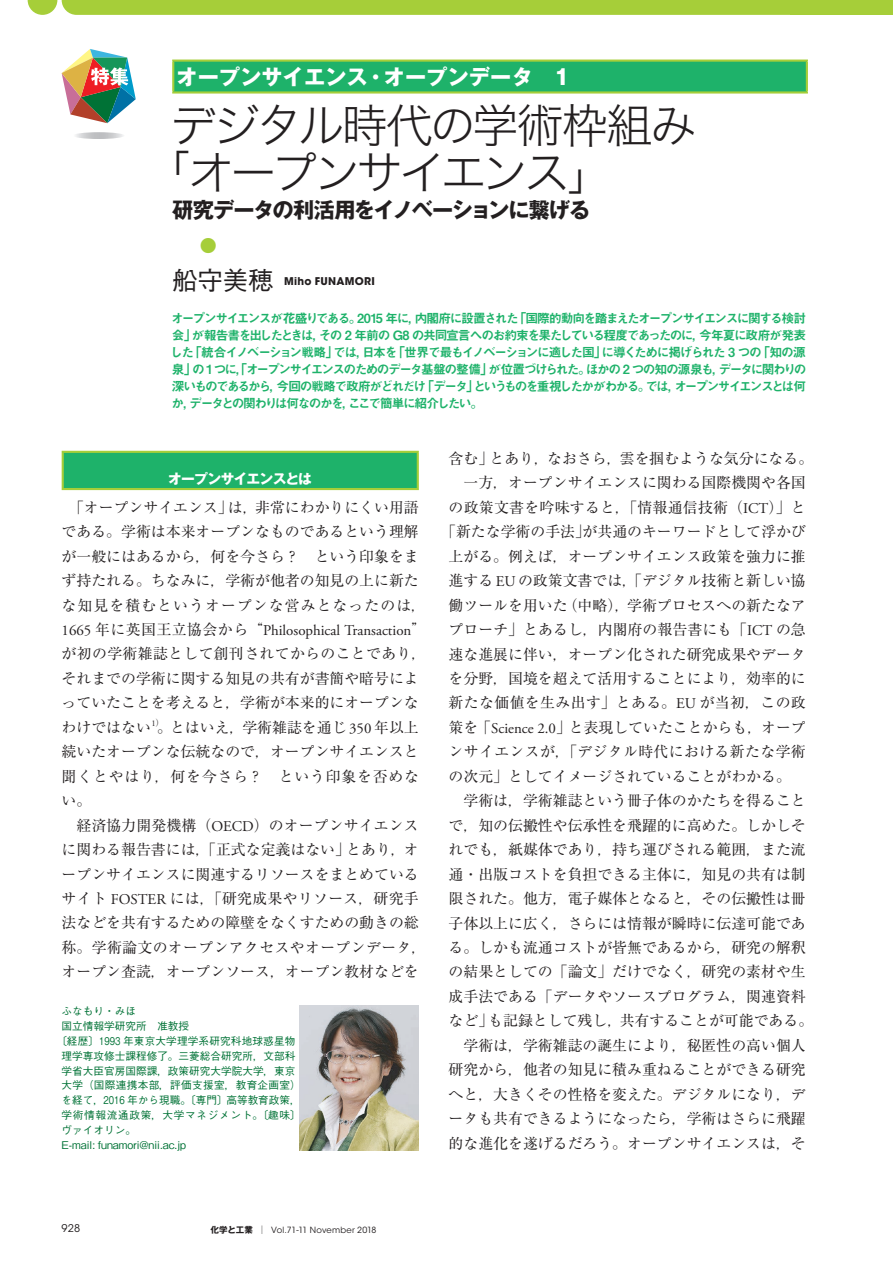
<style>
.page{position:relative;width:893px;height:1263px;background:#fff}
.page>*{position:absolute;margin:0;border:0;box-sizing:border-box;transform-origin:0 0}
.t1{font:46.8px/46.8px "Hira Kaku Std W2";letter-spacing:-.085em;color:#231f20}
.t2{font:500 25.5px "Gothic BBB Pr 6";color:#231f20}
.t3{font:700 21.3px "Gothic MB101 Pr 6";letter-spacing:-.055em;color:#231f20}
.t4{font:700 21.3px "Gothic MB101 Pr 6";color:#fff}
.t5{font:16.95px "Ryumin Pr 6";color:#a6ce39}
.t6{font:14.85px/24.5px "Ryumin Pr 6";color:#231f20}
.t7{font:14.85px "Ryumin Pr 6";letter-spacing:.025em;color:#231f20}
.t8{font:14.85px "Adobe Garamond Pro";color:#231f20}
.t9{font:14.85px "Ryumin Pr 6";letter-spacing:.02em;color:#231f20}
.t10{font:700 13.8px "Gothic MB101 Pr 6";letter-spacing:-.065em;color:#fff}
.t11{font:12.75px/17px "Midashi Go Pr 6 MB31";letter-spacing:-.135em;color:#1eb26a;text-align:justify}
.t12{font:500 10.65px "Gothic BBB Pr 6";color:#007236}
.t13{font:500 10.65px "Gothic BBB Pr 6";letter-spacing:.03em;color:#007236}
.t14{font:500 10.65px "Gothic BBB Pr 6";letter-spacing:.065em;color:#007236}
.t15{font:700 10.65px "ITC Avant Garde Std";letter-spacing:.025em;color:#231f20}
.t16{font:10.65px "ITC Avant Garde Std";color:#231f20}
.t17{font:8.7px "Adobe Garamond Pro";color:#231f20}
.t18{font:8.55px "ITC Avant Garde Std";letter-spacing:.015em;color:#231f20}
.s1{font-family:"Ryumin Pr 6"}
.s2{font-family:"Ryumin Pro"}
.s3{font-family:"Adobe Garamond Pro"}
.s4{font-family:"Gothic MB101 Pr 6";font-weight:700}
</style>
<div class="page">
<svg style="left:75px;top:132px;width:49px;height:7px"></svg>
<svg style="left:62px;top:49px;width:74px;height:74px"></svg>
<svg style="left:28px;top:0;width:763px;height:15px;background:#a8cf3d"></svg>
<div style="left:791px;top:0;width:102px;height:15px;background:#a6ce39"></div>
<div style="left:63px;top:452px;width:355px;height:37px;background:#1eb26a"></div>
<hr style="left:62px;top:451px;width:357px;height:2px;background:#a6ce39">
<hr style="left:62px;top:453px;width:2px;height:35px;background:#a6ce39">
<hr style="left:417px;top:453px;width:2px;height:35px;background:#a6ce39">
<hr style="left:62px;top:488px;width:357px;height:2px;background:#a6ce39">
<div style="left:173px;top:61px;width:634px;height:31px;background:#1eb26a"></div>
<hr style="left:172px;top:60px;width:636px;height:2px;background:#a6ce39">
<hr style="left:172px;top:62px;width:2px;height:29px;background:#a6ce39">
<hr style="left:806px;top:62px;width:2px;height:29px;background:#a6ce39">
<hr style="left:172px;top:91px;width:636px;height:3px;background:#a6ce39">
<img style="left:300px;top:1006px;width:119px;height:144px">
<h3 class="t4" style="left:176px;top:59px;width:395px">オープンサイエンス・オープンデータ　1</h3>
<h1 class="t1" style="left:144px;top:101px;width:553px;text-indent:26px">デジタル時代の学術枠組み「オープンサイエンス」</h1>
<h3 class="t3" style="left:172px;top:192px;width:420px">研究データの利活用をイノベーションに繋げる</h3>
<p class="t5" style="left:200px;top:232px;width:19px">●</p>
<h2 class="t2" style="left:172px;top:260px;width:103px">船守美穂</h2>
<p class="t15" style="left:284px;top:274px;width:92px">Miho FUNAMORI</p>
<p class="t11" style="left:170px;top:309px;width:638px">オープンサイエンスが花盛りである。2015 年に，内閣府に設置された「国際的動向を踏まえたオープンサイエンスに関する検討会」が報告書を出したときは，その 2 年前の G8 の共同宣言へのお約束を果たしている程度であったのに，今年夏に政府が発表した「統合イノベーション戦略」では，日本を「世界で最もイノベーションに適した国」に導くために掲げられた 3 つの「知の源泉」の 1つに，「オープンサイエンスのためのデータ基盤の整備」が位置づけられた。ほかの 2 つの知の源泉も，データに関わりの深いものであるから，今回の戦略で政府がどれだけ「データ」というものを重視したかがわかる。では，オープンサイエンスとは何か，データとの関わりは何なのかを，ここで簡単に紹介したい。</p>
<p class="t10" style="left:168px;top:467px;width:145px">オープンサイエンスとは</p>
<p class="t6" style="left:62px;top:494px;width:366px">　「オープンサイエンス」は，非常にわかりにくい用語である。学術は本来オープンなものであるという理解が一般にはあるから，何を今さら？　という印象をまず持たれる。ちなみに，学術が他者の知見の上に新たな知見を積むというオープンな営みとなったのは，</p>
<p class="t8" style="left:62px;top:621px;width:366px">1665 <span class="s1">年に英国王立協会から</span><span class="s2">“</span>Philosophical Transaction<span class="s2">”</span></p>
<p class="t6" style="left:62px;top:641px;width:366px">が初の学術雑誌として創刊されてからのことであり，それまでの学術に関する知見の共有が書簡や暗号によっていたことを考えると，学術が本来的にオープンなわけではない。とはいえ，学術雑誌を通じ <span class="s3">350</span> 年以上</p>
<p class="t17" style="left:152px;top:717px;width:14px">1<span class="s1">）</span></p>
<p class="t6" style="left:62px;top:739px;width:366px">続いたオープンな伝統なので，オープンサイエンスと聞くとやはり，何を今さら？　という印象を否めない。<br>　経済協力開発機構（<span class="s3">OECD</span>）のオープンサイエンスに関わる報告書には，「正式な定義はない」とあり，オープンサイエンスに関連するリソースをまとめているサイト <span class="s3">FOSTER</span> には，「研究成果やリソース，研究手法などを共有するための障壁をなくすための動きの総称。学術論文のオープンアクセスやオープンデータ，オープン査読，オープンソース，オープン教材などを</p>
<p class="t12" style="left:62px;top:1002px;width:76px">ふなもり・みほ</p>
<p class="t12" style="left:62px;top:1017px;width:129px">国立情報学研究所　准教授</p>
<p class="t12" style="left:56px;top:1032px;width:241px">〔経歴〕1993 年東京大学理学系研究科地球惑星物</p>
<p class="t12" style="left:62px;top:1047px;width:235px">理学専攻修士課程修了。三菱総合研究所，文部科</p>
<p class="t12" style="left:62px;top:1062px;width:235px">学省大臣官房国際課，政策研究大学院大学，東京</p>
<p class="t13" style="left:62px;top:1077px;width:241px">大学（国際連携本部，評価支援室，教育企画室）</p>
<p class="t12" style="left:62px;top:1092px;width:241px">を経て，2016 年から現職。〔専門〕高等教育政策，</p>
<p class="t14" style="left:62px;top:1107px;width:241px">学術情報流通政策，大学マネジメント。〔趣味〕</p>
<p class="t12" style="left:62px;top:1121px;width:76px">ヴァイオリン。</p>
<p class="t12" style="left:62px;top:1136px;width:126px">E-mail: funamori@nii.ac.jp</p>
<p class="t16" style="left:62px;top:1222px;width:20px">928</p>
<p class="t18" style="left:210px;top:1224px;width:168px"><span class="s4">化学と工業</span> <span class="s1">│</span> Vol.71-11 November 2018</p>
<p class="t6" style="left:449px;top:445px;width:366px">含む」とあり，なおさら，雲を掴むような気分になる。</p>
<p class="t6" style="left:449px;top:470px;width:359px">　一方，オープンサイエンスに関わる国際機関や各国</p>
<p class="t9" style="left:449px;top:496px;width:359px">の政策文書を吟味すると，「情報通信技術（<span class="s3">ICT</span>）」と</p>
<p class="t6" style="left:441px;top:519px;width:366px">「新たな学術の手法」が共通のキーワードとして浮かび</p>
<p class="t6" style="left:449px;top:543px;width:359px">上がる。例えば，オープンサイエンス政策を強力に推</p>
<p class="t6" style="left:449px;top:568px;width:359px">進する <span class="s3">EU</span> の政策文書では，「デジタル技術と新しい協</p>
<p class="t6" style="left:449px;top:592px;width:359px">働ツールを用いた（中略），学術プロセスへの新たなア</p>
<p class="t6" style="left:449px;top:616px;width:359px">プローチ」とあるし，内閣府の報告書にも「<span class="s3">ICT</span> の急</p>
<p class="t6" style="left:449px;top:641px;width:359px">速な進展に伴い，オープン化された研究成果やデータ</p>
<p class="t6" style="left:449px;top:665px;width:359px">を分野，国境を超えて活用することにより，効率的に</p>
<p class="t7" style="left:449px;top:691px;width:359px">新たな価値を生み出す」とある。<span class="s3">EU</span> が当初，この政</p>
<p class="t6" style="left:449px;top:714px;width:359px">策を「<span class="s3">Science 2.0</span>」と表現していたことからも，オープ</p>
<p class="t7" style="left:449px;top:740px;width:359px">ンサイエンスが，「デジタル時代における新たな学術</p>
<p class="t6" style="left:449px;top:763px;width:344px">の次元」としてイメージされていることがわかる。</p>
<p class="t6" style="left:449px;top:788px;width:359px">　学術は，学術雑誌という冊子体のかたちを得ること</p>
<p class="t6" style="left:449px;top:812px;width:359px">で，知の伝搬性や伝承性を飛躍的に高めた。しかしそ</p>
<p class="t6" style="left:449px;top:836px;width:359px">れでも，紙媒体であり，持ち運びされる範囲，また流</p>
<p class="t6" style="left:449px;top:861px;width:359px">通・出版コストを負担できる主体に，知見の共有は制</p>
<p class="t6" style="left:449px;top:885px;width:359px">限された。他方，電子媒体となると，その伝搬性は冊</p>
<p class="t6" style="left:449px;top:910px;width:359px">子体以上に広く，さらには情報が瞬時に伝達可能であ</p>
<p class="t6" style="left:449px;top:934px;width:359px">る。しかも流通コストが皆無であるから，研究の解釈</p>
<p class="t6" style="left:449px;top:959px;width:359px">の結果としての「論文」だけでなく，研究の素材や生</p>
<p class="t6" style="left:449px;top:983px;width:359px">成手法である「データやソースプログラム，関連資料</p>
<p class="t6" style="left:449px;top:1008px;width:366px">など」も記録として残し，共有することが可能である。</p>
<p class="t6" style="left:449px;top:1032px;width:359px">　学術は，学術雑誌の誕生により，秘匿性の高い個人</p>
<p class="t6" style="left:449px;top:1057px;width:359px">研究から，他者の知見に積み重ねることができる研究</p>
<p class="t6" style="left:449px;top:1081px;width:359px">へと，大きくその性格を変えた。デジタルになり，デ</p>
<p class="t6" style="left:449px;top:1105px;width:359px">ータも共有できるようになったら，学術はさらに飛躍</p>
<p class="t6" style="left:449px;top:1130px;width:359px">的な進化を遂げるだろう。オープンサイエンスは，そ</p>
</div>
